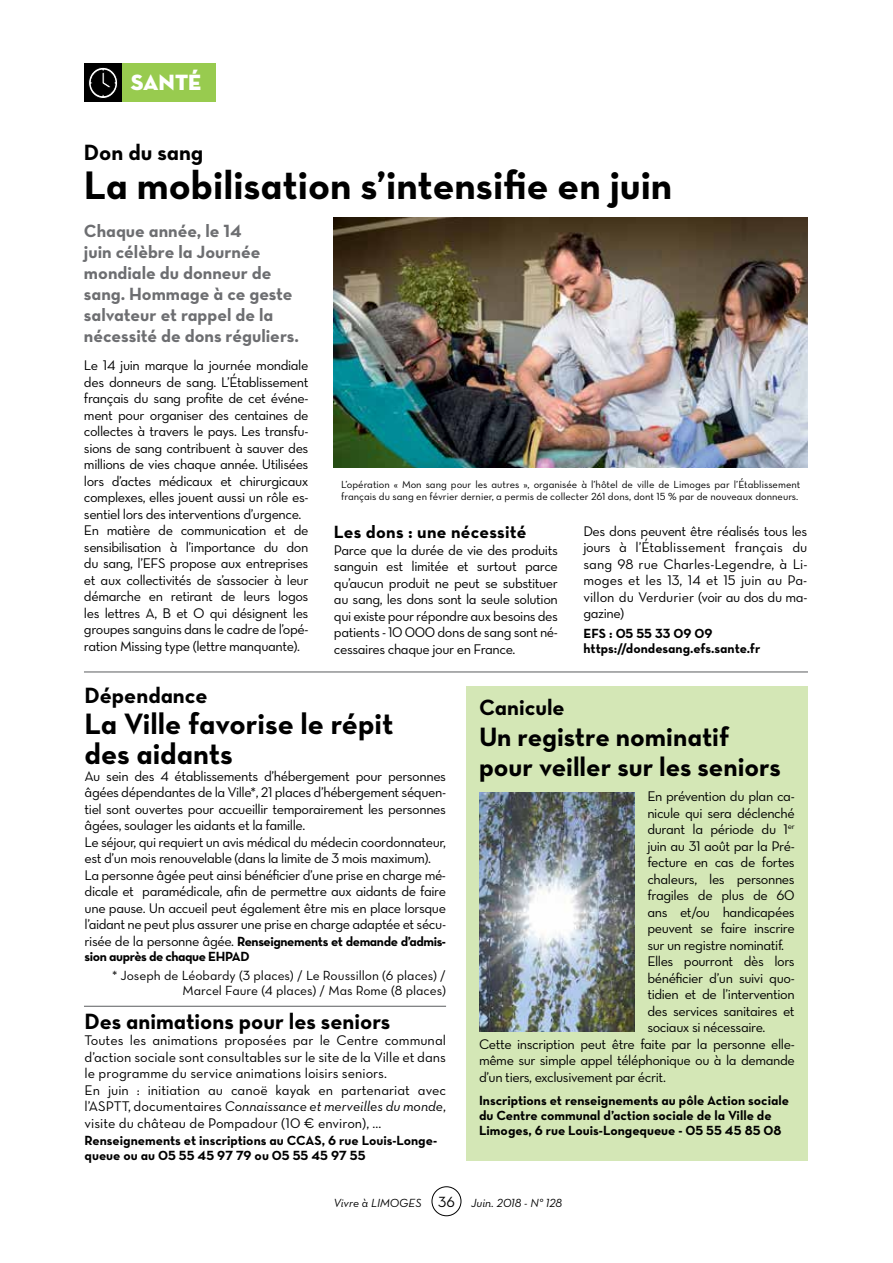
<style>
.page{position:relative;width:893px;height:1263px;background:#fff}
.page>*{position:absolute;margin:0;border:0;box-sizing:border-box;transform-origin:0 0}
.t1{font:40.5px "Neutra Text Bold Alt";color:#000}
.t2{font:30px/30px "Neutra Text Bold Alt";color:#000}
.t3{font:27px/30px "Neutra Text Bold Alt";color:#000}
.t4{font:22.5px "Neutra Text Bold Alt";color:#000}
.t5{font:22.5px "Neutra Disp Titling";color:#fff}
.t6{font:18px/21px "Neutra Text Bold Alt";color:#6d6e71}
.t7{font:700 18px "Neutra Text";letter-spacing:.015em;color:#000}
.t8{font:15px "Neutra Text Book Alt";color:#000}
.t9{font:14.25px/16.5px "Neutra Text Book Alt";letter-spacing:-.03em;color:#000}
.t10{font:14.25px/16.5px "Neutra Text Book Alt";color:#000}
.t11{font:14.25px "Neutra Text Book Italic Alt";color:#000}
.t12{font:13.5px/15px "Neutra Text Bold Alt";color:#000}
.t13{font:13.5px/15px "Neutra Text Book Alt";color:#000;text-align:right}
.t14{font:13.5px/15px "Neutra Text Bold Alt";letter-spacing:-.03em;color:#000}
.t15{font:12px "Neutra Text Book Italic Alt";color:#000}
.t16{font:10.5px/12px "Neutra Text Book Alt";color:#000}
.s1{font-family:"Neutra Text Book Alt";font-size:14.25px}
.s2{font-family:"Neutra Text Book Alt"}
</style>
<div class="page">
<img style="left:334px;top:217px;width:474px;height:251px">
<div style="left:466px;top:686px;width:341px;height:475px;background:#d4e7b6"></div>
<img style="left:479px;top:793px;width:156px;height:238px">
<div style="left:84px;top:64px;width:38px;height:38px;background:#000"></div>
<svg style="left:88px;top:67px;width:30px;height:32px"></svg>
<div style="left:122px;top:64px;width:94px;height:38px;background:#98cb4f"></div>
<hr style="left:84px;top:1006px;width:362px;height:1px;background:#6d6e71">
<hr style="left:84px;top:671px;width:724px;height:1px;background:#6d6e71">
<div style="left:432px;top:1186px;width:29px;height:30px;border:1px solid #000;border-radius:50%"></div>
<h3 class="t5" style="left:131px;top:68px;width:72px">Santé</h3>
<h3 class="t4" style="left:84px;top:139px;width:121px">Don du sang</h3>
<h1 class="t1" style="left:84px;top:160px;width:590px">La mobilisation s’intensifie en juin</h1>
<p class="t6" style="left:84px;top:220px;width:216px">Chaque année, le 14<br>juin célèbre la Journée mondiale du donneur de sang. Hommage à ce geste salvateur et rappel de la nécessité de dons réguliers.</p>
<p class="t9" style="left:84px;top:357px;width:226px">Le 14 juin marque la journée mondiale des donneurs de sang. L’Établissement français du sang profite de cet événe&shy;ment pour organiser des centaines de collectes à travers le pays. Les transfu&shy;sions de sang contribuent à sauver des millions de vies chaque année. Utilisées lors d’actes médicaux et chirurgicaux complexes, elles jouent aussi un rôle es&shy;sentiel lors des interventions d’urgence.<br>En matière de communication et de sensibilisation à l’importance du don du sang, l’EFS propose aux entreprises et aux collectivités de s’associer à leur démarche en retirant de leurs logos les lettres A, B et O qui désignent les groupes sanguins dans le cadre de l’opé&shy;ration Missing type (lettre manquante).</p>
<p class="t16" style="left:341px;top:478px;width:461px">L’opération « Mon sang pour les autres », organisée à l’hôtel de ville de Limoges par l’Établissement français du sang en février dernier, a permis de collecter 261 dons, dont 15 % par de nouveaux donneurs.</p>
<p class="t7" style="left:334px;top:521px;width:194px">Les dons : une nécessité</p>
<p class="t9" style="left:334px;top:542px;width:225px;text-align:justify">Parce que la durée de vie des produits sanguin est limitée et surtout parce qu’aucun produit ne peut se substituer au sang, les dons sont la seule solution qui existe pour répondre aux besoins des patients - 10 000 dons de sang sont né&shy;cessaires chaque jour en France.</p>
<p class="t9" style="left:583px;top:522px;width:225px;text-align:justify">Des dons peuvent être réalisés tous les jours à l’Établissement français du sang 98 rue Charles-Legendre, à Li&shy;moges et les 13, 14 et 15 juin au Pa&shy;villon du Verdurier (voir au dos du ma&shy;gazine)</p>
<p class="t12" style="left:583px;top:625px;width:178px">EFS : 05 55 33 09 09 https://dondesang.efs.sante.fr</p>
<h3 class="t4" style="left:85px;top:681px;width:124px">Dépendance</h3>
<h2 class="t2" style="left:85px;top:708px;width:310px">La Ville favorise le répit des aidants</h2>
<p class="t9" style="left:85px;top:767px;width:363px">Au sein des 4 établissements d’hébergement pour personnes âgées dépendantes de la Ville*, 21 places d’hébergement séquen&shy;tiel sont ouvertes pour accueillir temporairement les personnes âgées, soulager les aidants et la famille.<br>Le séjour, qui requiert un avis médical du médecin coordonnateur, est d’un mois renouvelable (dans la limite de 3 mois maximum).<br>La personne âgée peut ainsi bénéficier d’une prise en charge mé&shy;dicale et paramédicale, afin de permettre aux aidants de faire une pause. Un accueil peut également être mis en place lorsque l’aidant ne peut plus assurer une prise en charge adaptée et sécu-</p>
<p class="t14" style="left:85px;top:933px;width:363px"><span class="s1">risée de la personne âgée.</span> Renseignements et demande d’admis&shy;sion auprès de chaque EHPAD</p>
<p class="t13" style="left:112px;top:968px;width:335px">* Joseph de Léobardy (3 places) / Le Roussillon (6 places) /<br>Marcel Faure (4 places) / Mas Rome (8 places)</p>
<h3 class="t4" style="left:85px;top:1007px;width:307px">Des animations pour les seniors</h3>
<p class="t10" style="left:85px;top:1032px;width:363px">Toutes les animations proposées par le Centre communal d’action sociale sont consultables sur le site de la Ville et dans le programme du service animations loisirs seniors.<br>En juin : initiation au canoë kayak en partenariat avec</p>
<p class="t11" style="left:85px;top:1098px;width:363px"><span class="s2">l’ASPTT, documentaires</span> Connaissance et merveilles du monde<span class="s2">,</span></p>
<p class="t10" style="left:85px;top:1114px;width:298px">visite du château de Pompadour (10 € environ), ...</p>
<p class="t12" style="left:85px;top:1133px;width:354px">Renseignements et inscriptions au CCAS, 6 rue Louis-Longe&shy;queue ou au 05 55 45 97 79 ou 05 55 45 97 55</p>
<h3 class="t4" style="left:479px;top:693px;width:87px">Canicule</h3>
<h3 class="t3" style="left:479px;top:721px;width:303px">Un registre nominatif pour veiller sur les seniors</h3>
<p class="t9" style="left:647px;top:788px;width:149px">En prévention du plan ca-</p>
<p class="t9" style="left:647px;top:804px;width:149px">nicule qui sera déclenché</p>
<p class="t9" style="left:647px;top:821px;width:149px">durant la période du 1<sup>er</sup></p>
<p class="t9" style="left:647px;top:837px;width:149px">juin au 31 août par la Pré-</p>
<p class="t9" style="left:647px;top:854px;width:149px">fecture en cas de fortes</p>
<p class="t9" style="left:647px;top:870px;width:149px">chaleurs, les personnes</p>
<p class="t9" style="left:647px;top:887px;width:149px">fragiles de plus de 60</p>
<p class="t9" style="left:647px;top:903px;width:149px">ans et/ou handicapées</p>
<p class="t9" style="left:647px;top:920px;width:149px">peuvent se faire inscrire</p>
<p class="t9" style="left:647px;top:936px;width:138px">sur un registre nominatif.</p>
<p class="t9" style="left:647px;top:953px;width:149px">Elles pourront dès lors</p>
<p class="t9" style="left:647px;top:969px;width:149px">bénéficier d’un suivi quo-</p>
<p class="t9" style="left:647px;top:986px;width:149px">tidien et de l’intervention</p>
<p class="t9" style="left:647px;top:1002px;width:149px">des services sanitaires et</p>
<p class="t9" style="left:647px;top:1019px;width:119px">sociaux si nécessaire.</p>
<p class="t9" style="left:479px;top:1035px;width:317px">Cette inscription peut être faite par la personne elle-</p>
<p class="t9" style="left:479px;top:1052px;width:317px">même sur simple appel téléphonique ou à la demande</p>
<p class="t9" style="left:479px;top:1068px;width:188px">d’un tiers, exclusivement par écrit.</p>
<p class="t12" style="left:479px;top:1093px;width:311px">Inscriptions et renseignements au pôle Action sociale du Centre communal d’action sociale de la Ville de<br>Limoges, 6 rue Louis-Longequeue - 05 55 45 85 08</p>
<p class="t8" style="left:438px;top:1192px;width:18px">36</p>
<p class="t15" style="left:334px;top:1195px;width:90px">Vivre à LIMOGES</p>
<p class="t15" style="left:471px;top:1195px;width:92px">Juin. 2018 - N° 128</p>
</div>
